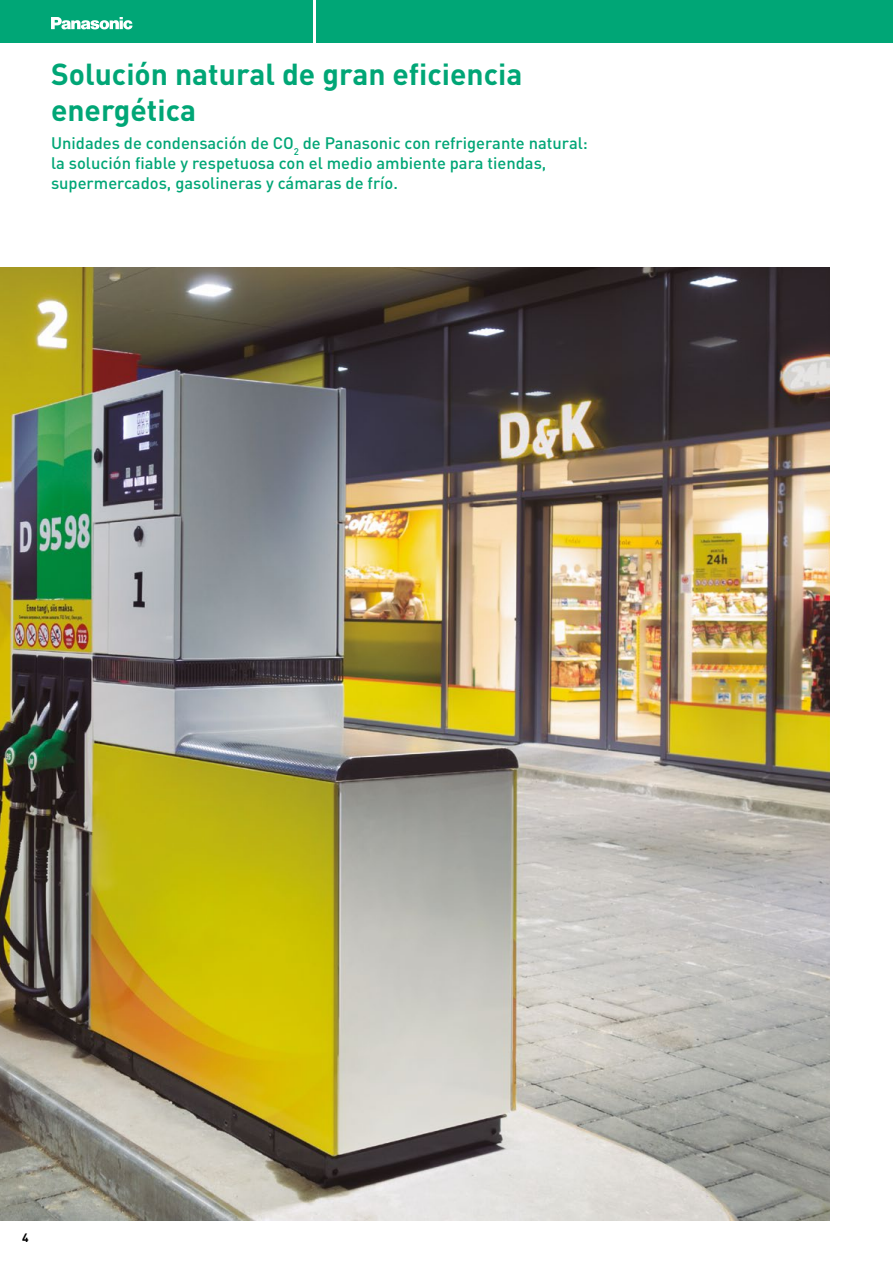
<style>
.page{position:relative;width:893px;height:1263px;background:#fff}
.page>*{position:absolute;margin:0;border:0;box-sizing:border-box;transform-origin:0 0}
.t1{font:700 30px/36px "DIN Pro";color:#00a676}
.t2{font:500 16.5px/19.8px "DIN Pro";color:#00a676}
.t3{font:700 12px "DIN Pro";color:#000}
</style>
<div class="page">
<img style="left:0;top:268px;width:829px;height:952px">
<div style="left:317px;top:0;width:576px;height:43px;background:#00a676"></div>
<div style="left:0;top:0;width:313px;height:43px;background:#00a676"></div>
<svg style="left:51px;top:17px;width:81px;height:13px"></svg>
<h1 class="t1" style="left:51px;top:53px;width:473px">Solución natural de gran eficiencia energética</h1>
<p class="t2" style="left:51px;top:132px;width:538px">Unidades de condensación de CO<sub>2</sub> de Panasonic con refrigerante natural: la solución fiable y respetuosa con el medio ambiente para tiendas, supermercados, gasolineras y cámaras de frío.</p>
<p class="t3" style="left:22px;top:1227px;width:8px">4</p>
</div>
